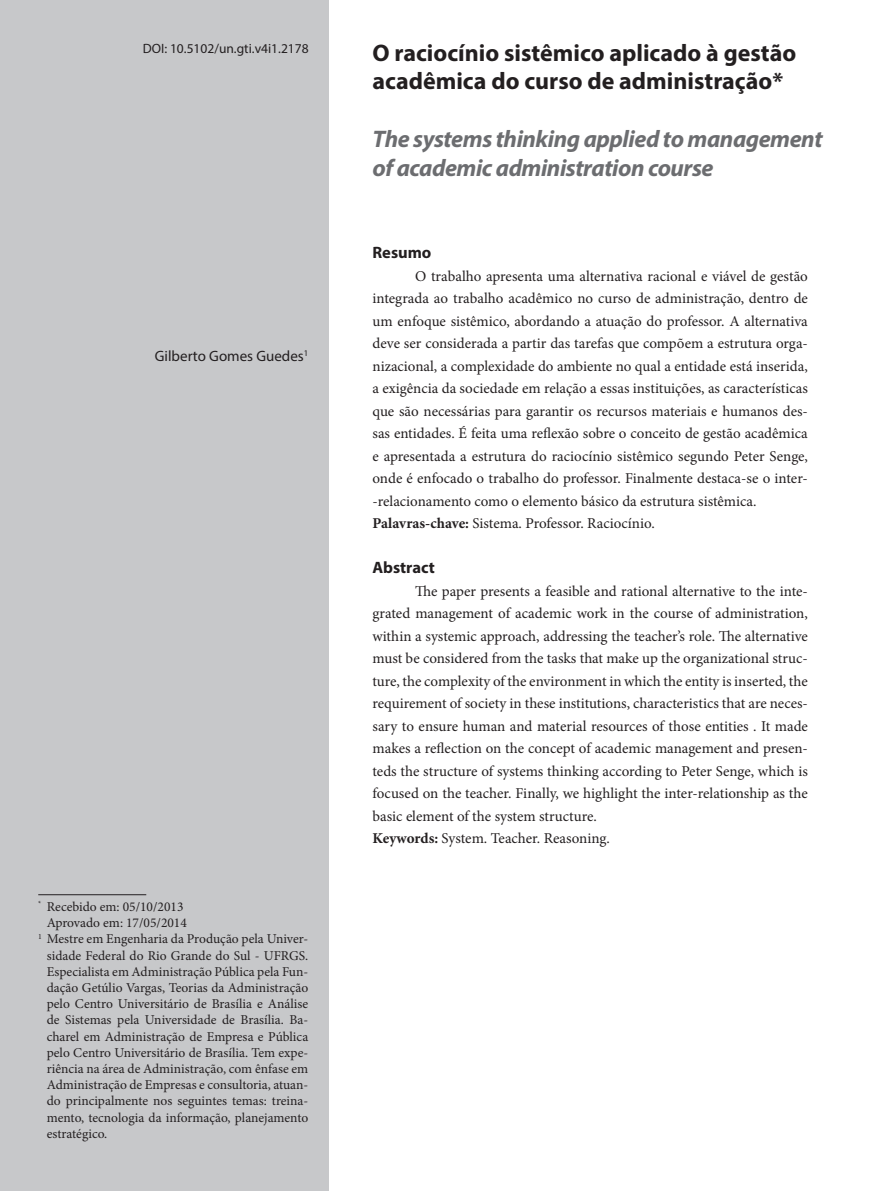
<style>
.page{position:relative;width:893px;height:1191px;background:#fff}
.page>*{position:absolute;margin:0;border:0;box-sizing:border-box;transform-origin:0 0}
.t1{font:700 24px/28.8px "Myriad Pro";color:#231f20}
.t2{font:italic 700 24px/28.8px "Myriad Pro";letter-spacing:-.02em;color:#6c6d70}
.t3{font:700 16.5px "Myriad Pro";color:#231f20}
.t4{font:15px/22.5px "Minion Pro";color:#231f20}
.t5{font:15px "Myriad Pro";color:#231f20}
.t6{font:13.5px "Minion Pro";color:#231f20}
.t7{font:13.5px "Myriad Pro";color:#231f20}
.s1{font-weight:700}
</style>
<div class="page">
<div style="left:0;top:0;width:329px;height:1191px;background:#c7c8ca"></div>
<hr style="left:38px;top:894px;width:108px;height:1px;background:#231f20">
<p class="t7" style="left:143px;top:40px;width:167px">DOI: 10.5102/un.gti.v4i1.2178</p>
<p class="t5" style="left:155px;top:347px;width:155px">Gilberto Gomes Guedes<sup>1</sup></p>
<p class="t6" style="left:38px;top:897px;width:147px"><sup>*</sup> Recebido em: 05/10/2013</p>
<p class="t6" style="left:47px;top:913px;width:142px">Aprovado em: 17/05/2014</p>
<p class="t6" style="left:38px;top:930px;width:271px"><sup>1</sup> Mestre em Engenharia da Produção pela Univer-</p>
<p class="t6" style="left:47px;top:946px;width:263px">sidade Federal do Rio Grande do Sul - UFRGS.</p>
<p class="t6" style="left:47px;top:962px;width:263px">Especialista em Administração Pública pela Fun-</p>
<p class="t6" style="left:47px;top:978px;width:263px">dação Getúlio Vargas, Teorias da Administração</p>
<p class="t6" style="left:47px;top:994px;width:263px">pelo Centro Universitário de Brasília e Análise</p>
<p class="t6" style="left:47px;top:1011px;width:263px">de Sistemas pela Universidade de Brasília. Ba-</p>
<p class="t6" style="left:47px;top:1027px;width:263px">charel em Administração de Empresa e Pública</p>
<p class="t6" style="left:47px;top:1043px;width:263px">pelo Centro Universitário de Brasília. Tem expe-</p>
<p class="t6" style="left:47px;top:1059px;width:263px">riência na área de Administração, com ênfase em</p>
<p class="t6" style="left:47px;top:1075px;width:263px">Administração de Empresas e consultoria, atuan-</p>
<p class="t6" style="left:47px;top:1092px;width:263px">do principalmente nos seguintes temas: treina-</p>
<p class="t6" style="left:47px;top:1108px;width:263px">mento, tecnologia da informação, planejamento</p>
<p class="t6" style="left:47px;top:1124px;width:62px">estratégico.</p>
<h1 class="t1" style="left:372px;top:37px;width:425px">O raciocínio sistêmico aplicado à gestão acadêmica do curso de administração*</h1>
<h1 class="t2" style="left:372px;top:124px;width:452px">The systems thinking applied to management of academic administration course</h1>
<p class="t3" style="left:372px;top:242px;width:60px">Resumo</p>
<p class="t4" style="left:372px;top:265px;width:437px;text-indent:43px">O trabalho apresenta uma alternativa racional e viável de gestão integrada ao trabalho acadêmico no curso de administração, dentro de um enfoque sistêmico, abordando a atuação do professor. A alternativa deve ser considerada a partir das tarefas que compõem a estrutura orga&shy;nizacional, a complexidade do ambiente no qual a entidade está inserida, a exigência da sociedade em relação a essas instituições, as características que são necessárias para garantir os recursos materiais e humanos des&shy;sas entidades. É feita uma reflexão sobre o conceito de gestão acadêmica e apresentada a estrutura do raciocínio sistêmico segundo Peter Senge, onde é enfocado o trabalho do professor. Finalmente destaca-se o inter--relacionamento como o elemento básico da estrutura sistêmica.<br><span class="s1">Palavras-chave:</span> Sistema. Professor. Raciocínio.</p>
<p class="t3" style="left:372px;top:557px;width:64px">Abstract</p>
<p class="t4" style="left:372px;top:580px;width:437px;text-indent:43px">The paper presents a feasible and rational alternative to the inte&shy;grated management of academic work in the course of administration, within a systemic approach, addressing the teacher’s role. The alternative must be considered from the tasks that make up the organizational struc&shy;ture, the complexity of the environment in which the entity is inserted, the requirement of society in these institutions, characteristics that are neces&shy;sary to ensure human and material resources of those entities . It made makes a reflection on the concept of academic management and presen&shy;teds the structure of systems thinking according to Peter Senge, which is focused on the teacher. Finally, we highlight the inter-relationship as the basic element of the system structure.<br><span class="s1">Keywords:</span> System. Teacher. Reasoning.</p>
</div>
